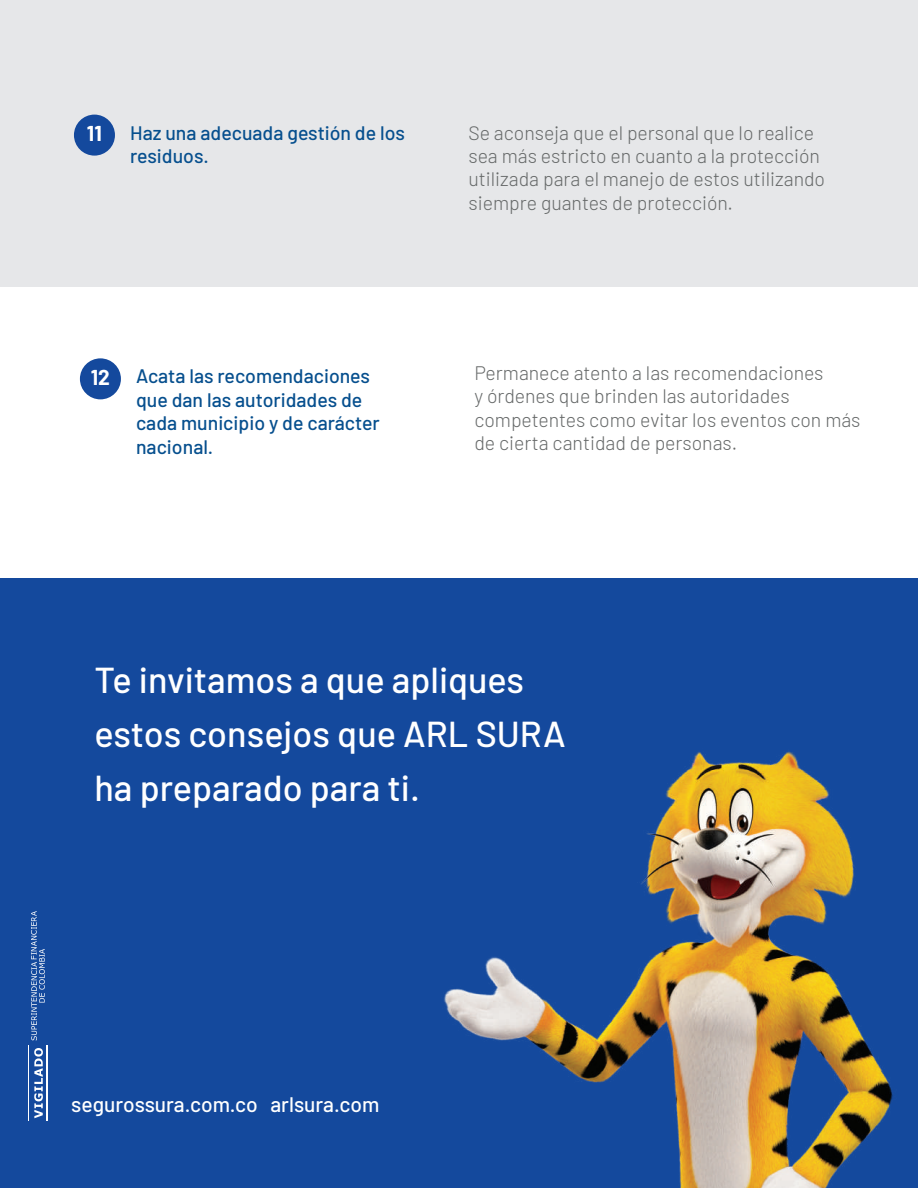
<style>
.page{position:relative;width:918px;height:1188px;background:#fff}
.page>*{position:absolute;margin:0;border:0;box-sizing:border-box;transform-origin:0 0}
.t1{font:500 36px/54px "Barlow";color:#fff}
.t2{font:500 21px "Barlow";color:#fff}
.t3{font:700 21px "Barlow";color:#fff}
.t4{font:300 19.5px/23.4px "Barlow";color:#666969}
.t5{font:500 19.5px/23.4px "Barlow";color:#064f8e}
</style>
<div class="page">
<div style="left:0;top:0;width:918px;height:287px;background:#e6e7e9"></div>
<div style="left:80px;top:358px;width:41px;height:41px;background:#14499d;border-radius:50%"></div>
<div style="left:74px;top:115px;width:41px;height:41px;background:#14499d;border-radius:50%"></div>
<div style="left:0;top:578px;width:918px;height:610px;background:#14499d"></div>
<img style="left:444px;top:751px;width:449px;height:437px">
<svg style="left:34px;top:1048px;width:9px;height:70px"></svg>
<hr style="left:28px;top:1046px;width:1px;height:75px;background:#fff">
<hr style="left:46px;top:1046px;width:2px;height:75px;background:#fff">
<svg style="left:31px;top:911px;width:14px;height:129px"></svg>
<p class="t5" style="left:130px;top:119px;width:276px">Haz una adecuada gestión de los residuos.</p>
<p class="t3" style="left:87px;top:118px;width:17px">11</p>
<p class="t4" style="left:468px;top:119px;width:358px">Se aconseja que el personal que lo realice sea más estricto en cuanto a la protección utilizada para el manejo de estos utilizando siempre guantes de protección.</p>
<p class="t3" style="left:91px;top:362px;width:21px">12</p>
<p class="t4" style="left:474px;top:360px;width:388px">Permanece atento a las recomendaciones<br>y órdenes que brinden las autoridades competentes como evitar los eventos con más de cierta cantidad de personas.</p>
<p class="t5" style="left:136px;top:363px;width:245px">Acata las recomendaciones que dan las autoridades de cada municipio y de carácter nacional.</p>
<h1 class="t1" style="left:94px;top:650px;width:473px">Te invitamos a que apliques estos consejos que ARL SURA ha preparado para ti.</h1>
<p class="t2" style="left:71px;top:1089px;width:310px">segurossura.com.co arlsura.com</p>
</div>
